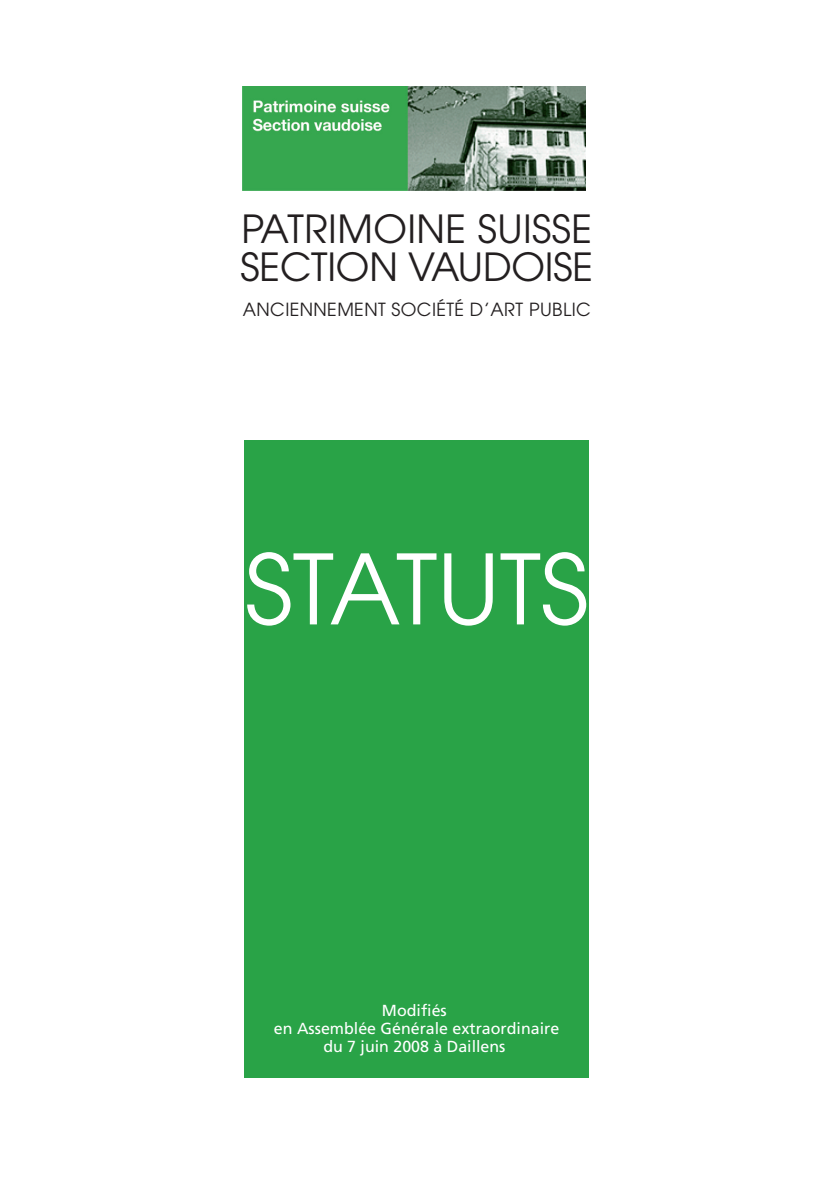
<style>
.page{position:relative;width:840px;height:1191px;background:#fff}
.page>*{position:absolute;margin:0;border:0;box-sizing:border-box;transform-origin:0 0}
.t1{font:96px "Avant Garde";color:#fff}
.t2{font:38.6px/38.4px "Avant Garde";letter-spacing:-.005em;color:#231f20}
.t3{font:18px "Avant Garde";letter-spacing:.02em;color:#231f20}
.t4{font:16px/18px "Frutiger";color:#fff;text-align:center}
</style>
<div class="page">
<div style="left:244px;top:440px;width:344px;height:637px;background:#29a347"></div>
<img style="left:242px;top:86px;width:343px;height:104px">
<h2 class="t2" style="left:240px;top:213px;width:354px">PATRIMOINE SUISSE<br>SECTION VAUDOISE</h2>
<p class="t3" style="left:243px;top:303px;width:349px">ANCIENNEMENT SOCIÉTÉ D’ART PUBLIC</p>
<h1 class="t1" style="left:245px;top:553px;width:345px">STATUTS</h1>
<p class="t4" style="left:274px;top:1003px;width:287px">Modifiés<br>en Assemblée Générale extraordinaire du 7 juin 2008 à Daillens</p>
</div>
